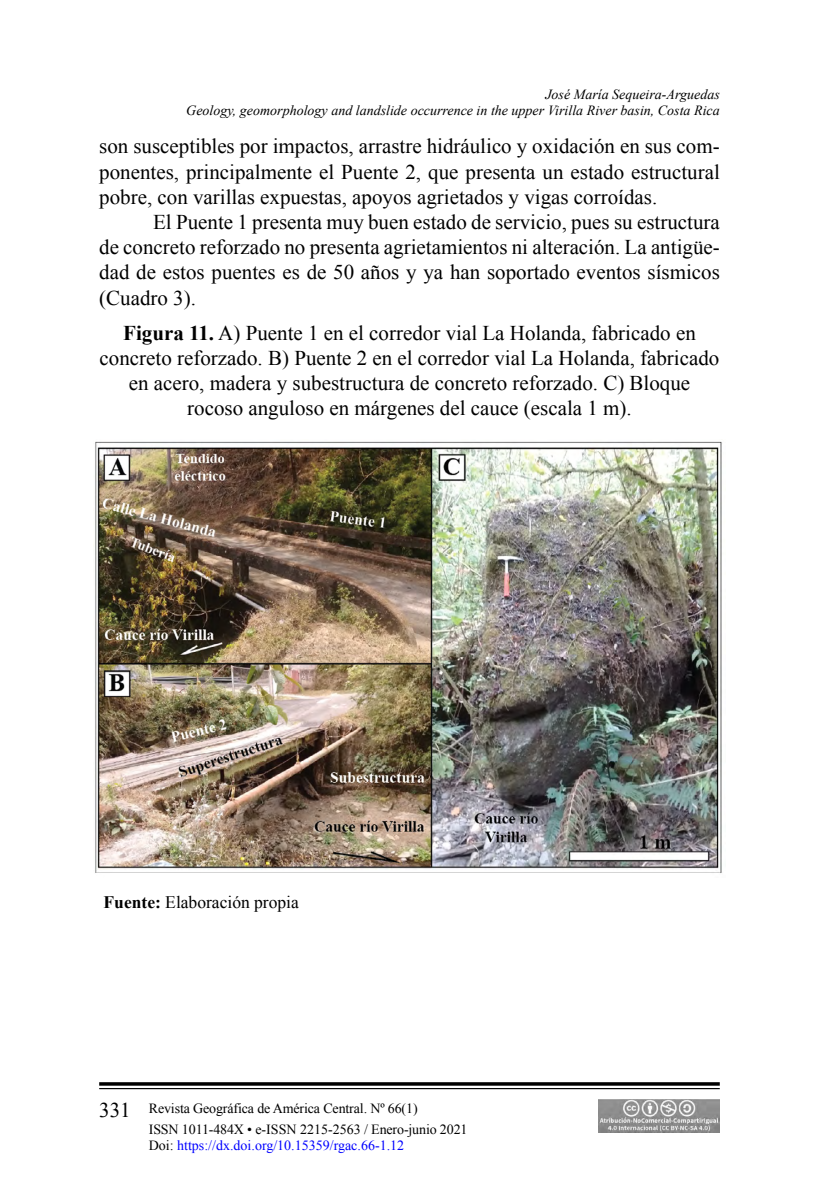
<style>
.page{position:relative;width:819px;height:1197px;background:#fff}
.page>*{position:absolute;margin:0;border:0;box-sizing:border-box;transform-origin:0 0}
.t1{font:21px/25.2px "Times New Roman";color:#000;text-align:justify}
.t2{font:17.5px "Times New Roman";color:#000}
.t3{font:italic 14px/16.8px "Times New Roman";color:#000;text-align:right}
.t4{font:14px/21px "Times New Roman";letter-spacing:-.01em;color:#000}
.t5{font:14px "Times New Roman";color:#00f}
.s1{font-weight:700}
.s2{font-size:21px}
.s3{color:#000}
</style>
<div class="page">
<svg style="left:99px;top:1082px;width:621px;height:4px;background:#1f1f1f"></svg>
<hr style="left:99px;top:1088px;width:621px;height:1px;background:#000">
<img style="left:599px;top:1099px;width:121px;height:34px">
<img style="left:95px;top:441px;width:627px;height:432px">
<p class="t3" style="left:186px;top:85px;width:535px">José María Sequeira-Arguedas<br>Geology, geomorphology and landslide occurrence in the upper Virilla River basin, Costa Rica</p>
<p class="t1" style="left:99px;top:134px;width:622px">son susceptibles por impactos, arrastre hidráulico y oxidación en sus com&shy;ponentes, principalmente el Puente 2, que presenta un estado estructural pobre, con varillas expuestas, apoyos agrietados y vigas corroídas.</p>
<p class="t1" style="left:99px;top:209px;width:622px;text-indent:54px">El Puente 1 presenta muy buen estado de servicio, pues su estructura de concreto reforzado no presenta agrietamientos ni alteración. La antigüe&shy;dad de estos puentes es de 50 años y ya han soportado eventos sísmicos (Cuadro 3).</p>
<p class="t1" style="left:100px;top:320px;width:621px;text-align:center"><span class="s1">Figura 11.</span> A) Puente 1 en el corredor vial La Holanda, fabricado en concreto reforzado. B) Puente 2 en el corredor vial La Holanda, fabricado en acero, madera y subestructura de concreto reforzado. C) Bloque rocoso anguloso en márgenes del cauce (escala 1 m).</p>
<p class="t2" style="left:104px;top:891px;width:197px"><span class="s1">Fuente:</span> Elaboración propia</p>
<p class="t4" style="left:149px;top:1097px;width:320px;text-indent:-50px"><span class="s2">331</span> Revista Geográfica de América Central. Nº 66(1)<br>ISSN 1011-484X • e-ISSN 2215-2563 / Enero-junio 2021</p>
<p class="t5" style="left:149px;top:1136px;width:257px"><span class="s3">Doi:</span> https://dx.doi.org/10.15359/rgac.66-1.12</p>
</div>
